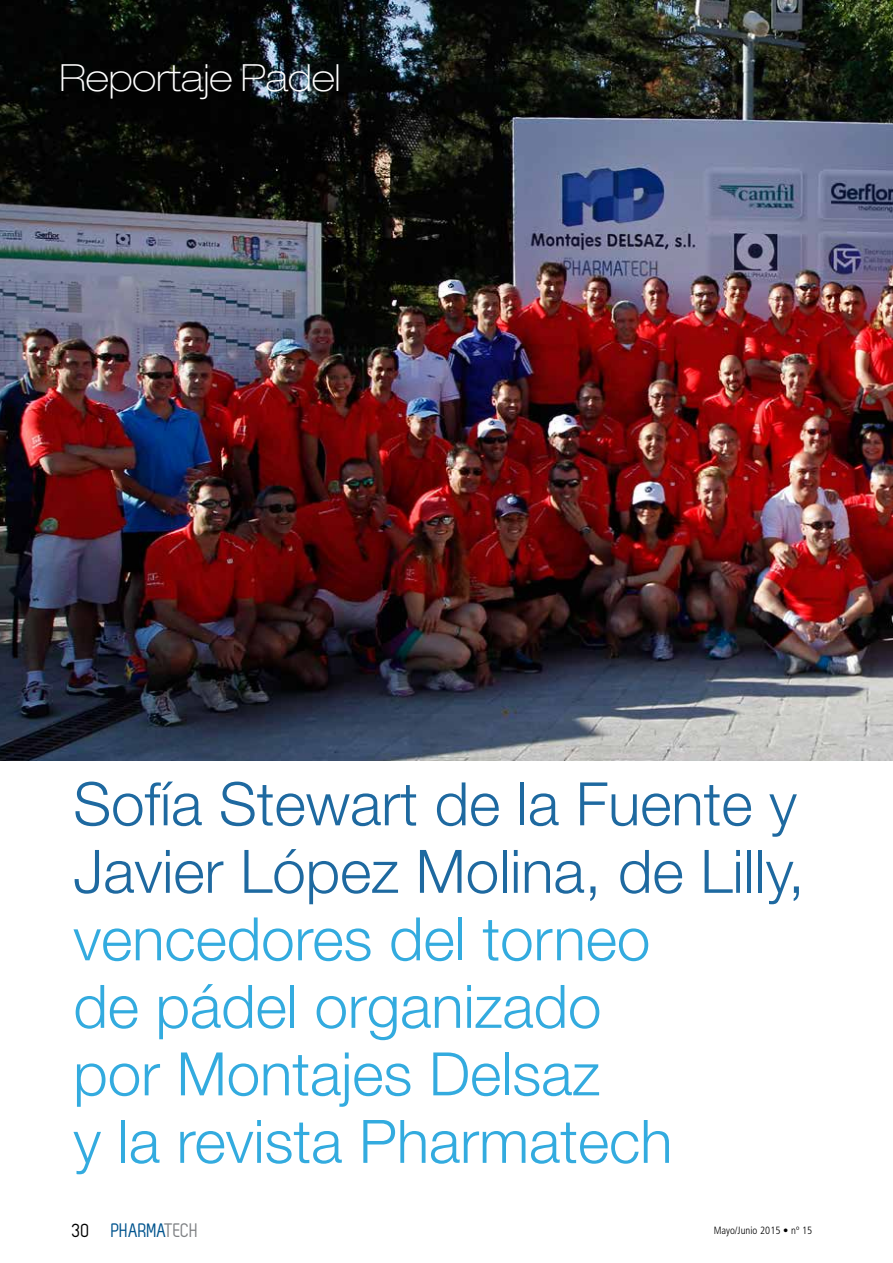
<style>
.page{position:relative;width:893px;height:1263px;background:#fff}
.page>*{position:absolute;margin:0;border:0;box-sizing:border-box;transform-origin:0 0}
.t1{font:300 60px/67.5px "Helvetica Neue LT Std";color:#33abdf}
.t2{font:300 60px/67.5px "Helvetica Neue LT Std";color:#1e69a0}
.t3{font:100 expanded 37.5px "Helvetica Neue LT Std";color:#fff}
.t4{font:19.5px "Zag";color:#00548e}
.t5{font:300 condensed 10.5px "Frutiger";color:#000}
.s1{color:#000}
.s2{color:#808285}
</style>
<div class="page">
<img style="left:0;top:0;width:893px;height:760px">
<p class="t3" style="left:60px;top:56px;width:283px">Reportaje Padel</p>
<p class="t2" style="left:73px;top:769px;width:733px">Sofía Stewart de la Fuente y<br>Javier López Molina, de Lilly,</p>
<p class="t1" style="left:73px;top:904px;width:601px">vencedores del torneo de pádel organizado por Montajes Delsaz<br>y la revista Pharmatech</p>
<p class="t4" style="left:72px;top:1219px;width:128px"><span class="s1">30</span> PHARMA<span class="s2">TECH</span></p>
<p class="t5" style="left:714px;top:1224px;width:100px">Mayo/Junio 2015 • nº 15</p>
</div>
